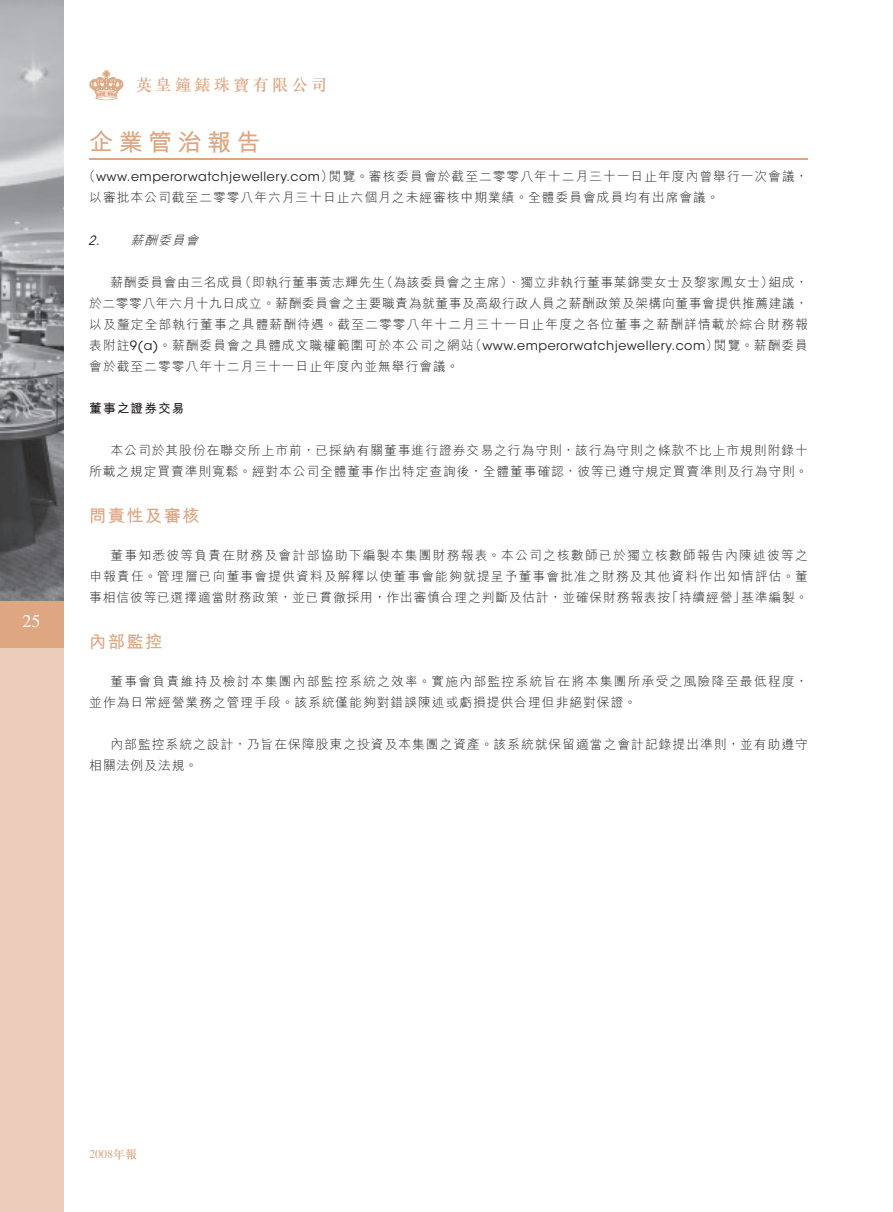
<style>
.page{position:relative;width:893px;height:1212px;background:#fff}
.page>*{position:absolute;margin:0;border:0;box-sizing:border-box;transform-origin:0 0}
.t1{font:24px "M Hei HK Bold B5 pc H";letter-spacing:.23em;color:#dea681}
.t2{font:18px "Times LT Std";color:#fff}
.t3{font:17.25px "M Hei HK Bold B5 pc H";letter-spacing:.08em;color:#dea681}
.t4{font:16.2px "M Sung HK Medium B5 pc H";letter-spacing:.2em;color:#dea681}
.t5{font:12.75px/21px "M Hei HK Light B5 pc H";letter-spacing:.08em;color:#231f20}
.t6{font:12.75px/21px "M Hei HK Light B5 pc H";letter-spacing:.1em;color:#231f20}
.t7{font:italic 12.75px "M Hei HK Light B5 pc H";color:#231f20}
.t8{font:12.75px "M Hei HK Bold B5 pc H";letter-spacing:.08em;color:#231f20}
.t9{font:12px "Times LT Std";color:#dea681}
.s1{font-family:"ITC Avant Garde Std"}
.s2{font-family:"M Sung HK Medium B5 pc H"}
</style>
<div class="page">
<div style="left:0;top:634px;width:64px;height:578px;background:#ecccbb"></div>
<img style="left:0;top:0;width:64px;height:601px">
<div style="left:0;top:601px;width:64px;height:46px;background:#dea681"></div>
<svg style="left:89px;top:70px;width:35px;height:30px"></svg>
<hr style="left:89px;top:159px;width:719px;height:1px;background:#dea681">
<h2 class="t2" style="left:22px;top:610px;width:19px">25</h2>
<p class="t4" style="left:136px;top:78px;width:193px">英皇鐘錶珠寶有限公司</p>
<h1 class="t1" style="left:89px;top:133px;width:173px">企業管治報告</h1>
<p class="t5" style="left:89px;top:168px;width:720px;text-indent:-6px">（<span class="s1">www.emperorwatchjewellery.com</span>）閱覽。審核委員會於截至二零零八年十二月三十一日止年度內曾舉行一次會議，以審批本公司截至二零零八年六月三十日止六個月之未經審核中期業績。全體委員會成員均有出席會議。</p>
<p class="t7" style="left:88px;top:235px;width:115px"><span class="s1">2.</span> 薪酬委員會</p>
<p class="t5" style="left:89px;top:273px;width:720px;text-align:justify;text-indent:21px">薪酬委員會由三名成員（即執行董事黃志輝先生（為該委員會之主席）、獨立非執行董事葉錦雯女士及黎家鳳女士）組成，於二零零八年六月十九日成立。薪酬委員會之主要職責為就董事及高級行政人員之薪酬政策及架構向董事會提供推薦建議，以及釐定全部執行董事之具體薪酬待遇。截至二零零八年十二月三十一日止年度之各位董事之薪酬詳情載於綜合財務報表附註<span class="s1">9(a)</span>。薪酬委員會之具體成文職權範圍可於本公司之網站（<span class="s1">www.emperorwatchjewellery.com</span>）閱覽。薪酬委員會於截至二零零八年十二月三十一日止年度內並無舉行會議。</p>
<p class="t8" style="left:89px;top:403px;width:97px">董事之證券交易</p>
<p class="t5" style="left:89px;top:441px;width:720px;text-align:right">本公司於其股份在聯交所上市前，已採納有關董事進行證券交易之行為守則，該行為守則之條款不比上市規則附錄十<br>所載之規定買賣準則寬鬆。經對本公司全體董事作出特定查詢後，全體董事確認，彼等已遵守規定買賣準則及行為守則。</p>
<h3 class="t3" style="left:89px;top:509px;width:112px">問責性及審核</h3>
<p class="t5" style="left:89px;top:546px;width:720px;text-align:justify;text-indent:21px">董事知悉彼等負責在財務及會計部協助下編製本集團財務報表。本公司之核數師已於獨立核數師報告內陳述彼等之申報責任。管理層已向董事會提供資料及解釋以使董事會能夠就提呈予董事會批准之財務及其他資料作出知情評估。董事相信彼等已選擇適當財務政策，並已貫徹採用，作出審慎合理之判斷及估計，並確保財務報表按「持續經營」基準編製。</p>
<h3 class="t3" style="left:89px;top:635px;width:75px">內部監控</h3>
<p class="t6" style="left:89px;top:672px;width:720px;text-indent:21px">董事會負責維持及檢討本集團內部監控系統之效率。實施內部監控系統旨在將本集團所承受之風險降至最低程度，並作為日常經營業務之管理手段。該系統僅能夠對錯誤陳述或虧損提供合理但非絕對保證。</p>
<p class="t5" style="left:89px;top:735px;width:720px;text-indent:21px">內部監控系統之設計，乃旨在保障股東之投資及本集團之資產。該系統就保留適當之會計記錄提出準則，並有助遵守相關法例及法規。</p>
<p class="t9" style="left:89px;top:1147px;width:50px">2008<span class="s2">年報</span></p>
</div>
